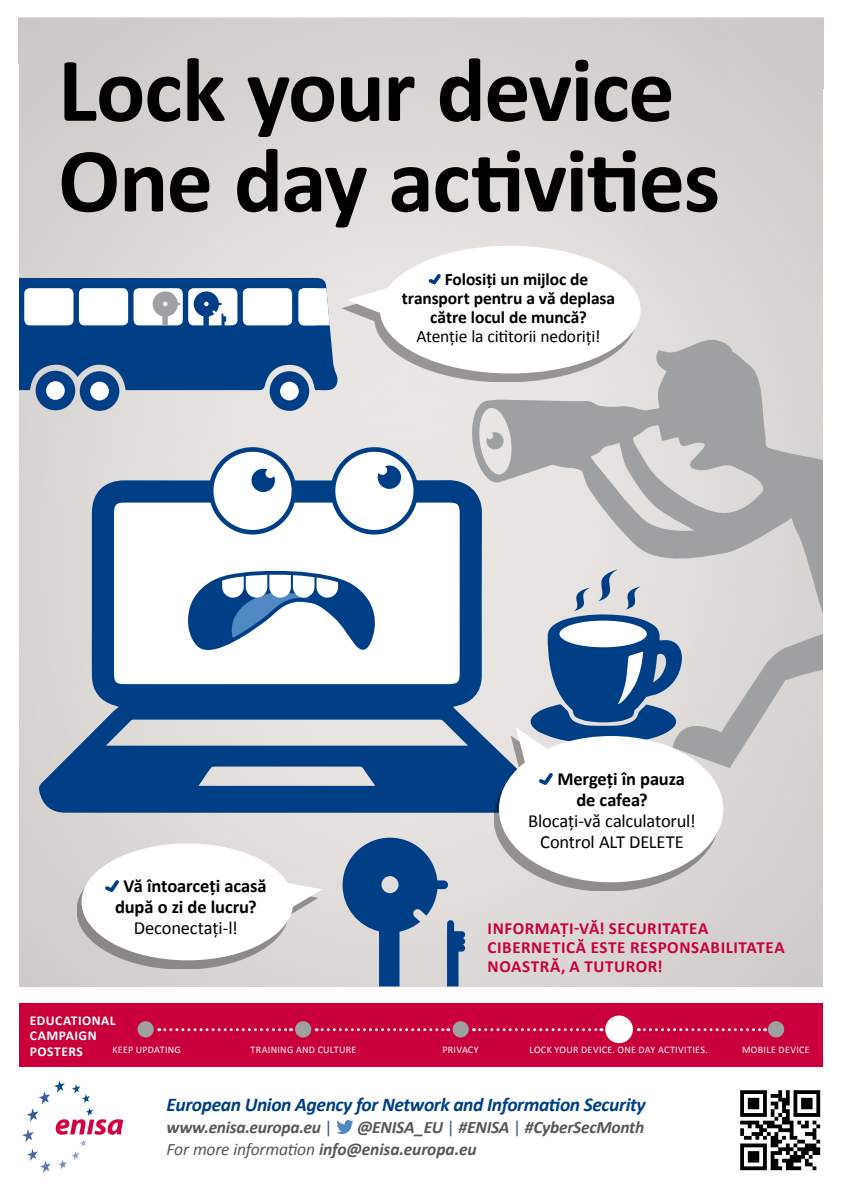
<style>
.page{position:relative;width:842px;height:1192px;background:#fff}
.page>*{position:absolute;margin:0;border:0;box-sizing:border-box;transform-origin:0 0}
.t1{font:700 92px/90.5px "Calibri";letter-spacing:-.02em;color:#000}
.t2{font:italic 700 19.5px "Calibri";letter-spacing:-.02em;color:#003f85}
.t3{font:700 18.5px/21px "Calibri";letter-spacing:-.01em;color:#000;text-align:center}
.t4{font:18.5px/21px "Calibri";letter-spacing:-.01em;color:#000;text-align:center}
.t5{font:italic 700 17.5px/22px "Calibri";letter-spacing:-.015em;color:#58585a}
.t6{font:700 17.5px "Calibri";letter-spacing:-.01em;color:#000}
.t7{font:17.5px "Calibri";letter-spacing:-.01em;color:#000}
.t8{font:700 17px/19px "Calibri";letter-spacing:.035em;color:#c90039}
.t9{font:700 13.55px/15.6px "Calibri";letter-spacing:.035em;color:#fff}
.t10{font:10px "Calibri";letter-spacing:.03em;color:#fff}
.s1{font-weight:400;font-style:normal;color:#395a97}
.s2{font-weight:400}
</style>
<div class="page">
<svg style="left:740px;top:1090px;width:80px;height:80px"></svg>
<svg style="left:22px;top:1081px;width:101px;height:92px"></svg>
<svg style="left:336px;top:1120px;width:18px;height:14px"></svg>
<div style="left:18px;top:1003px;width:806px;height:64px;background:#c90039"></div>
<img style="left:18px;top:17px;width:806px;height:969px">
<svg style="left:159px;top:1028px;width:132px;height:3px"></svg>
<svg style="left:316px;top:1028px;width:133px;height:3px"></svg>
<svg style="left:480px;top:1028px;width:122px;height:3px"></svg>
<svg style="left:638px;top:1028px;width:128px;height:3px"></svg>
<div style="left:137px;top:1021px;width:17px;height:16px;background:#9ea0a2;border-radius:50%"></div>
<div style="left:295px;top:1021px;width:16px;height:16px;background:#9ea0a2;border-radius:50%"></div>
<div style="left:452px;top:1021px;width:17px;height:16px;background:#9ea0a2;border-radius:50%"></div>
<div style="left:768px;top:1021px;width:16px;height:16px;background:#9ea0a2;border-radius:50%"></div>
<div style="left:605px;top:1016px;width:28px;height:27px;background:#fff;border-radius:50%"></div>
<svg style="left:38px;top:480px;width:478px;height:333px;background:#577ca6"></svg>
<svg style="left:114px;top:503px;width:346px;height:181px"></svg>
<div style="left:211px;top:449px;width:83px;height:83px;background:#fff;border-radius:50%"></div>
<div style="left:209px;top:447px;width:87px;height:88px;border:5px solid #003f85;border-radius:50%"></div>
<div style="left:333px;top:449px;width:83px;height:83px;background:#fff;border-radius:50%"></div>
<div style="left:331px;top:447px;width:87px;height:88px;border:5px solid #003f85;border-radius:50%"></div>
<svg style="left:251px;top:469px;width:24px;height:23px"></svg>
<svg style="left:378px;top:465px;width:23px;height:24px"></svg>
<svg style="left:179px;top:565px;width:201px;height:100px"></svg>
<svg style="left:343px;top:838px;width:122px;height:148px;background:#728eaf"></svg>
<svg style="left:470px;top:338px;width:354px;height:288px;background:#bfc0c1"></svg>
<svg style="left:486px;top:432px;width:17px;height:17px"></svg>
<div style="left:77px;top:852px;width:241px;height:117px;background:#000;opacity:.35"></div>
<svg style="left:287px;top:882px;width:35px;height:27px"></svg>
<div style="left:81px;top:843px;width:212px;height:117px;background:#fff;border-radius:50%"></div>
<svg style="left:105px;top:880px;width:14px;height:12px"></svg>
<div style="left:494px;top:736px;width:224px;height:155px;background:#000;opacity:.35"></div>
<div style="left:499px;top:736px;width:224px;height:146px;background:#fff;border-radius:50%"></div>
<svg style="left:516px;top:569px;width:308px;height:219px"></svg>
<div style="left:342px;top:254px;width:294px;height:128px;background:#000;opacity:.35"></div>
<svg style="left:347px;top:286px;width:42px;height:29px"></svg>
<div style="left:380px;top:246px;width:261px;height:127px;background:#fff;border-radius:50%"></div>
<svg style="left:18px;top:278px;width:321px;height:133px"></svg>
<svg style="left:428px;top:274px;width:13px;height:11px"></svg>
<h1 class="t1" style="left:58px;top:42px;width:664px">Lock your device<br>One day activities</h1>
<p class="t6" style="left:445px;top:267px;width:145px">Folosiți un mijloc de</p>
<p class="t6" style="left:402px;top:286px;width:215px">transport pentru a vă deplasa</p>
<p class="t6" style="left:430px;top:305px;width:158px">către locul de muncă?</p>
<p class="t7" style="left:417px;top:324px;width:185px">ATENȚIE LA CITITORII NEDORIȚI!</p>
<p class="t3" style="left:115px;top:875px;width:153px">Vă întoarceți acasă după o zi de lucru?</p>
<p class="t4" style="left:134px;top:917px;width:105px">DECONECTAȚI-L!</p>
<p class="t3" style="left:576px;top:768px;width:110px;text-align:left;text-indent:-19px">Mergeți în pauza de cafea?</p>
<p class="t4" style="left:528px;top:810px;width:169px">BLOCAȚI-VĂ CALCULATORUL!<br>CONTROL ALT DELETE</p>
<p class="t8" style="left:488px;top:918px;width:299px">Informați-vă! Securitatea cibernetică este responsabilitatea noastră, a tuturor!</p>
<p class="t9" style="left:30px;top:1012px;width:87px">educational campaign posters</p>
<p class="t10" style="left:112px;top:1043px;width:70px">KEEP UPDATING</p>
<p class="t10" style="left:442px;top:1043px;width:38px">PRIVACY</p>
<p class="t10" style="left:529px;top:1043px;width:180px">LOCK YOUR DEVICE. ONE DAY ACTIVITIES.</p>
<p class="t10" style="left:742px;top:1043px;width:69px">MOBILE DEVICE</p>
<p class="t10" style="left:251px;top:1043px;width:107px">TRAINING AND CULTURE</p>
<p class="t2" style="left:167px;top:1091px;width:481px">European Union Agency for Network and Information Security</p>
<p class="t5" style="left:167px;top:1115px;width:479px;text-indent:191px">@ENISA_EU <span class="s1">|</span> #ENISA <span class="s1">|</span> #CyberSecMonth<br><span class="s2">For more information</span> info@enisa.europa.eu</p>
<p class="t5" style="left:167px;top:1115px;width:168px">www.enisa.europa.eu <span class="s1">|</span></p>
</div>
